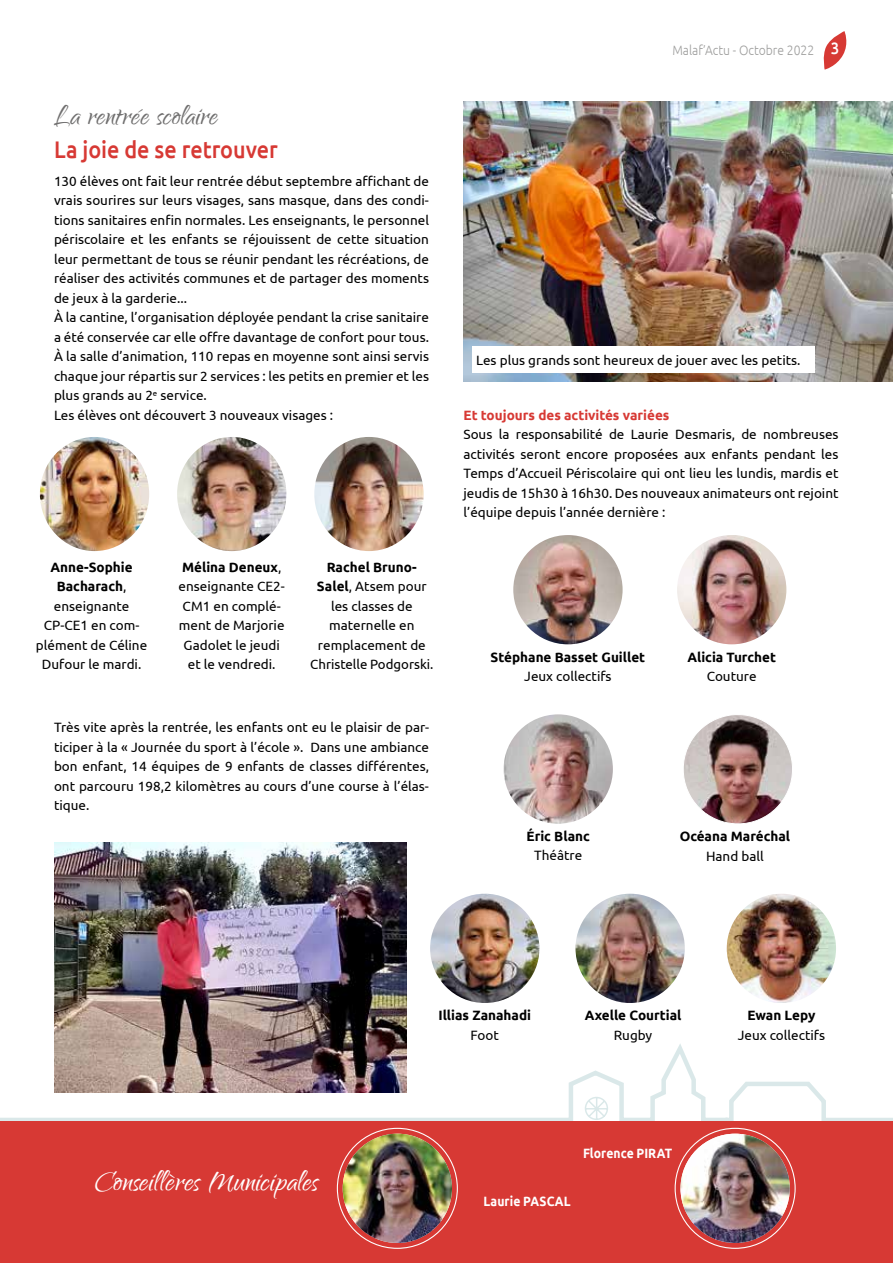
<style>
.page{position:relative;width:893px;height:1263px;background:#fff}
.page>*{position:absolute;margin:0;border:0;box-sizing:border-box;transform-origin:0 0}
.t1{font:36px "Qwigley";letter-spacing:-.005em;color:#fff}
.t2{font:34.5px "Qwigley";letter-spacing:.005em;color:#706f6f}
.t3{font:500 24px "Ubuntu";letter-spacing:-.005em;color:#d73934;scale:.9 1}
.t4{font:13.5px/19.5px "Ubuntu";color:#000;text-align:center}
.t5{font:700 13.5px "Ubuntu";color:#000}
.t6{font:700 13.5px "Ubuntu";color:#d73934}
.t7{font:700 13.5px "Ubuntu";letter-spacing:.005em;color:#fff;scale:.9 1}
.t8{font:300 13.5px "Ubuntu";color:#9d9d9c;scale:.9 1}
.s1{font-weight:700}
.s2{font-weight:500;font-size:16.5px;color:#fff}
</style>
<div class="page">
<svg style="left:823px;top:31px;width:24px;height:39px"></svg>
<svg style="left:0;top:1042px;width:893px;height:79px"></svg>
<svg style="left:584px;top:1096px;width:25px;height:25px"></svg>
<div style="left:0;top:1121px;width:893px;height:142px;background:#d73934"></div>
<img style="left:343px;top:1134px;width:109px;height:109px;border-radius:55px">
<img style="left:680px;top:1134px;width:110px;height:109px;border-radius:55px">
<img style="left:54px;top:842px;width:352px;height:251px">
<img style="left:463px;top:101px;width:430px;height:280px">
<img style="left:40px;top:437px;width:109px;height:114px">
<img style="left:177px;top:437px;width:109px;height:114px">
<img style="left:314px;top:437px;width:110px;height:114px">
<img style="left:513px;top:535px;width:110px;height:109px;border-radius:55px">
<img style="left:677px;top:535px;width:109px;height:109px;border-radius:55px">
<img style="left:504px;top:714px;width:109px;height:110px;border-radius:55px">
<img style="left:683px;top:714px;width:109px;height:110px;border-radius:55px">
<img style="left:727px;top:894px;width:109px;height:109px;border-radius:55px">
<img style="left:430px;top:894px;width:109px;height:109px;border-radius:55px">
<img style="left:575px;top:894px;width:110px;height:109px;border-radius:55px">
<div style="left:472px;top:346px;width:342px;height:27px;background:#fff"></div>
<h2 class="t2" style="left:54px;top:98px;width:165px">La rentrée scolaire</h2>
<h3 class="t3" style="left:54px;top:134px;width:250px">La joie de se retrouver</h3>
<p class="t4" style="left:54px;top:171px;width:377px;text-align:left">130 élèves ont fait leur rentrée début septembre affichant de vrais sourires sur leurs visages, sans masque, dans des condi&shy;tions sanitaires enfin normales. Les enseignants, le personnel périscolaire et les enfants se réjouissent de cette situation leur permettant de tous se réunir pendant les récréations, de réaliser des activités communes et de partager des moments de jeux à la garderie...<br>À la cantine, l’organisation déployée pendant la crise sanitaire a été conservée car elle offre davantage de confort pour tous.<br>À la salle d’animation, 110 repas en moyenne sont ainsi servis chaque jour répartis sur 2 services : les petits en premier et les plus grands au 2<sup>e</sup> service.<br>Les élèves ont découvert 3 nouveaux visages :</p>
<p class="t4" style="left:36px;top:557px;width:113px"><span class="s1">Anne-Sophie<br>Bacharach</span>, enseignante<br>CP-CE1 en com&shy;plément de Céline<br>Dufour le mardi.</p>
<p class="t4" style="left:179px;top:557px;width:108px"><span class="s1">Mélina Deneux</span>, enseignante CE2-<br>CM1 en complé&shy;ment de Marjorie<br>Gadolet le jeudi et le vendredi.</p>
<p class="t4" style="left:310px;top:557px;width:125px"><span class="s1">Rachel Bruno-<br>Salel</span>, Atsem pour les classes de maternelle en remplacement de<br>Christelle Podgorski.</p>
<p class="t4" style="left:54px;top:717px;width:377px;text-align:justify">Très vite après la rentrée, les enfants ont eu le plaisir de par&shy;ticiper à la « Journée du sport à l’école ». Dans une ambiance bon enfant, 14 équipes de 9 enfants de classes différentes, ont parcouru 198,2 kilomètres au cours d’une course à l’élas&shy;tique.</p>
<p class="t8" style="left:672px;top:42px;width:187px">Malaf’Actu - Octobre 2022 <span class="s2">3</span></p>
<p class="t4" style="left:476px;top:350px;width:326px">Les plus grands sont heureux de jouer avec les petits.</p>
<p class="t6" style="left:463px;top:407px;width:207px">Et toujours des activités variées</p>
<p class="t4" style="left:463px;top:424px;width:377px;text-align:justify">Sous la responsabilité de Laurie Desmaris, de nombreuses activités seront encore proposées aux enfants pendant les Temps d’Accueil Périscolaire qui ont lieu les lundis, mardis et jeudis de 15h30 à 16h30. Des nouveaux animateurs ont rejoint l’équipe depuis l’année dernière :</p>
<p class="t5" style="left:491px;top:649px;width:156px">Stéphane Basset Guillet</p>
<p class="t4" style="left:524px;top:666px;width:89px">Jeux collectifs</p>
<p class="t5" style="left:687px;top:649px;width:90px">Alicia Turchet</p>
<p class="t4" style="left:707px;top:666px;width:51px">Couture</p>
<p class="t5" style="left:526px;top:828px;width:65px">Éric Blanc</p>
<p class="t4" style="left:534px;top:845px;width:50px">Théâtre</p>
<p class="t5" style="left:680px;top:828px;width:112px">Océana Maréchal</p>
<p class="t4" style="left:706px;top:846px;width:59px">Hand ball</p>
<h1 class="t1" style="left:94px;top:1162px;width:226px">Conseillères Municipales</h1>
<p class="t5" style="left:438px;top:1007px;width:94px">Illias Zanahadi</p>
<p class="t4" style="left:471px;top:1025px;width:30px">Foot</p>
<p class="t5" style="left:585px;top:1007px;width:98px">Axelle Courtial</p>
<p class="t4" style="left:614px;top:1025px;width:40px">Rugby</p>
<p class="t7" style="left:583px;top:1145px;width:101px">Florence PIRAT</p>
<p class="t7" style="left:483px;top:1193px;width:98px">Laurie PASCAL</p>
<p class="t5" style="left:747px;top:1007px;width:70px">Ewan Lepy</p>
<p class="t4" style="left:738px;top:1025px;width:89px">Jeux collectifs</p>
</div>
